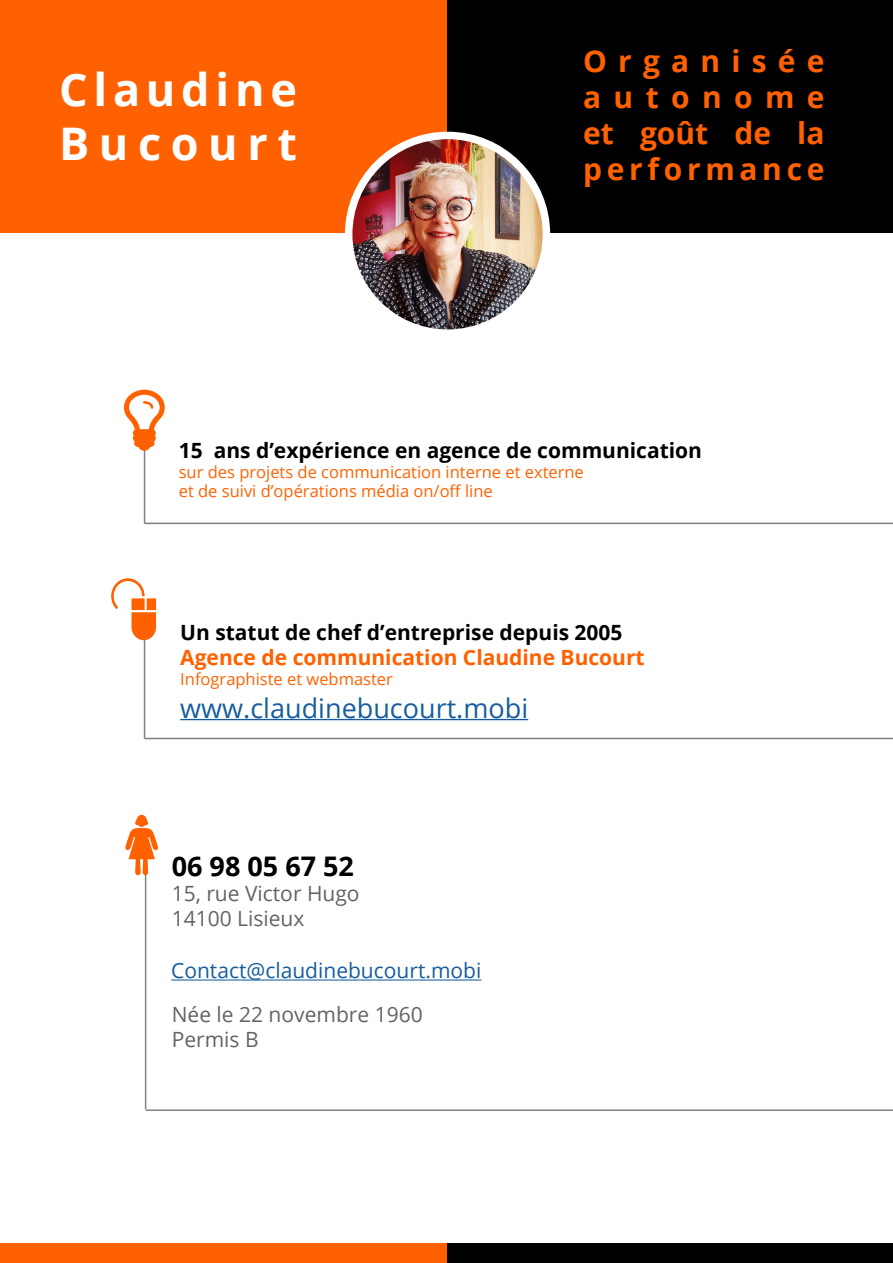
<style>
.page{position:relative;width:893px;height:1263px;background:#fff}
.page>*{position:absolute;margin:0;border:0;box-sizing:border-box;transform-origin:0 0}
.t1{font:700 45px "Open Sans";letter-spacing:.13em;color:#fff}
.t2{font:700 45px "Open Sans";letter-spacing:.215em;color:#fff}
.t3{font:700 30px/36px "Open Sans";letter-spacing:.155em;color:#ff6100;text-align:justify}
.t4{font:27px "Open Sans";color:#175d9e}
.t5{font:700 27px "Open Sans";color:#000}
.t6{font:700 21px "Open Sans";color:#000}
.t7{font:21px "Open Sans";color:#646363}
.t8{font:700 21px "Open Sans";color:#ff6100}
.t9{font:21px "Open Sans";color:#175d9e}
.t10{font:16.5px "Open Sans";color:#ff6100}
</style>
<div class="page">
<div style="left:0;top:0;width:446px;height:233px;background:#ff6100"></div>
<div style="left:0;top:1244px;width:446px;height:19px;background:#ff6100"></div>
<div style="left:448px;top:0;width:445px;height:233px;background:#000"></div>
<div style="left:448px;top:1244px;width:445px;height:19px;background:#000"></div>
<img style="left:349px;top:135px;width:197px;height:198px;border-radius:99px">
<div style="left:345px;top:132px;width:205px;height:205px;border:8px solid #fff;border-radius:50%"></div>
<hr style="left:180px;top:719px;width:348px;height:1px;background:#175d9e">
<hr style="left:171px;top:979px;width:310px;height:1px;background:#175d9e">
<hr style="left:145px;top:523px;width:748px;height:1px;background:#808080">
<hr style="left:144px;top:436px;width:1px;height:87px;background:#808080">
<hr style="left:145px;top:738px;width:748px;height:1px;background:#808080">
<hr style="left:144px;top:628px;width:1px;height:110px;background:#808080">
<hr style="left:146px;top:1109px;width:747px;height:2px;background:#808080">
<hr style="left:145px;top:870px;width:1px;height:239px;background:#808080">
<svg style="left:124px;top:390px;width:41px;height:61px"></svg>
<svg style="left:111px;top:578px;width:45px;height:62px"></svg>
<svg style="left:125px;top:815px;width:33px;height:60px"></svg>
<p class="t1" style="left:59px;top:58px;width:239px">Claudine</p>
<p class="t2" style="left:59px;top:112px;width:239px">Bucourt</p>
<p class="t3" style="left:583px;top:42px;width:243px">Organisée autonome et goût de la performance</p>
<p class="t6" style="left:179px;top:435px;width:525px">15 ans d’expérience en agence de communication</p>
<p class="t10" style="left:179px;top:460px;width:407px">sur des projets de communication interne et externe</p>
<p class="t10" style="left:179px;top:480px;width:316px">et de suivi d’opérations média on/off line</p>
<p class="t6" style="left:180px;top:618px;width:444px">Un statut de chef d’entreprise depuis 2005</p>
<p class="t8" style="left:180px;top:643px;width:466px">Agence de communication Claudine Bucourt</p>
<p class="t10" style="left:180px;top:668px;width:214px">Infographiste et webmaster</p>
<p class="t4" style="left:180px;top:689px;width:349px">www.claudinebucourt.mobi</p>
<p class="t5" style="left:172px;top:847px;width:184px">06 98 05 67 52</p>
<p class="t7" style="left:172px;top:879px;width:189px">15, rue Victor Hugo</p>
<p class="t7" style="left:172px;top:904px;width:134px">14100 Lisieux</p>
<p class="t9" style="left:171px;top:956px;width:312px">Contact@claudinebucourt.mobi</p>
<p class="t7" style="left:172px;top:1000px;width:253px">Née le 22 novembre 1960</p>
<p class="t7" style="left:172px;top:1025px;width:88px">Permis B</p>
</div>
